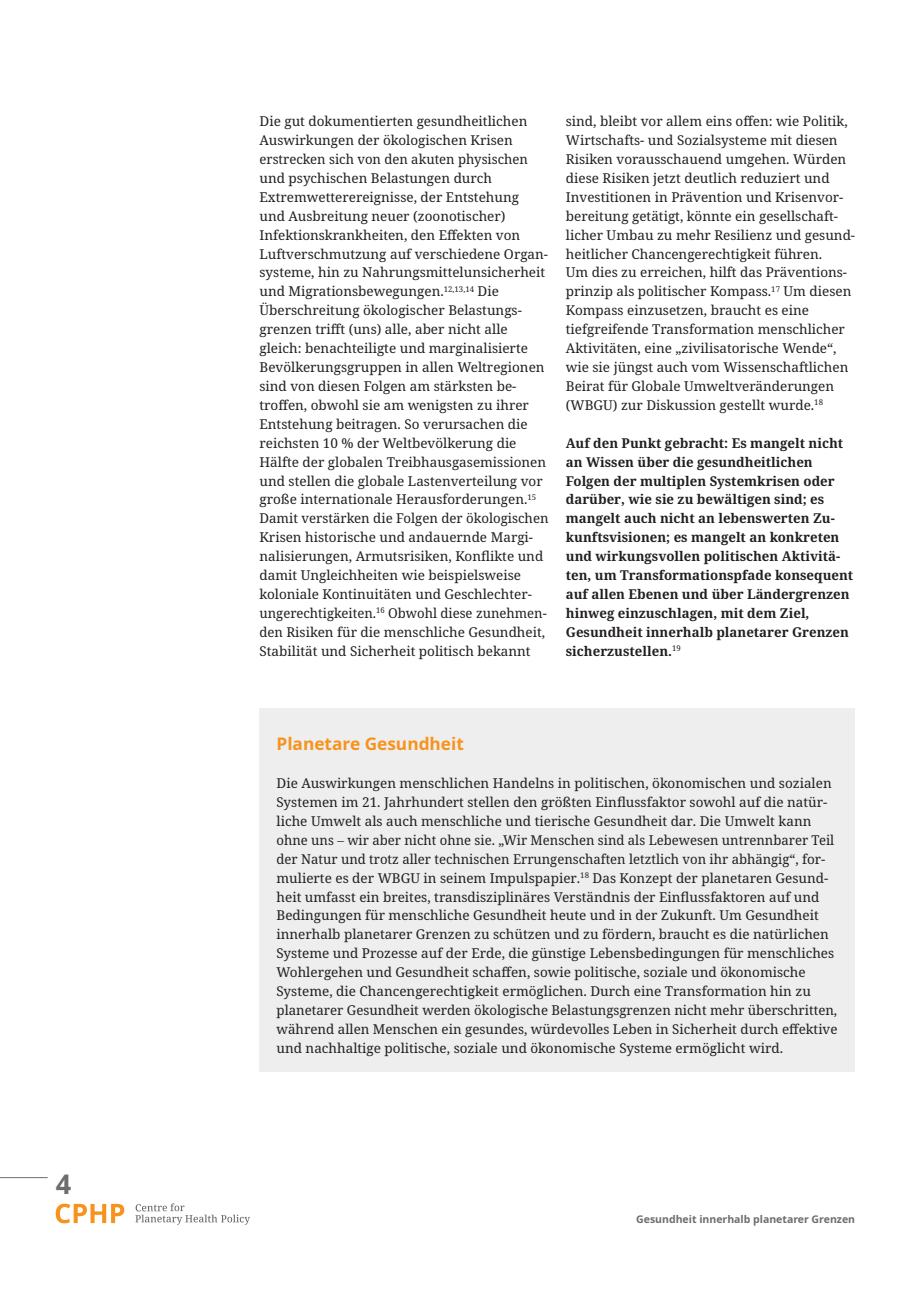
<style>
.page{position:relative;width:919px;height:1289px;background:#fff}
.page>*{position:absolute;margin:0;border:0;box-sizing:border-box;transform-origin:0 0}
.t1{font:700 27px "Noto Sans";color:#6c6d70}
.t2{font:700 17.25px "Noto Sans";color:#f7931d}
.t3{font:13.5px/18.9px "Noto Serif";color:#231f20}
.t4{font:700 13.5px/18.9px "Noto Serif";color:#231f20}
.t5{font:700 10.5px "Noto Sans";color:#6c6d70}
</style>
<div class="page">
<svg style="left:56px;top:1203px;width:68px;height:20px"></svg>
<svg style="left:135px;top:1203px;width:115px;height:21px"></svg>
<hr style="left:0;top:1177px;width:48px;height:1px;background:#6c6d70">
<div style="left:259px;top:708px;width:596px;height:364px;background:#eeeeef"></div>
<h1 class="t1" style="left:56px;top:1165px;width:17px">4</h1>
<p class="t3" style="left:259px;top:112px;width:290px">Die gut dokumentierten gesundheitlichen Auswirkungen der ökologischen Krisen erstrecken sich von den akuten physischen und psychischen Belastungen durch Extremwetterereignisse, der Entstehung<br>und Ausbreitung neuer (zoonotischer)<br>Infektionskrankheiten, den Effekten von Luftverschmutzung auf verschiedene Organ&shy;systeme, hin zu Nahrungsmittelunsicherheit und Migrationsbewegungen.<sup>12,13,14</sup> Die Überschreitung ökologischer Belastungs&shy;grenzen trifft (uns) alle, aber nicht alle gleich: benachteiligte und marginalisierte Bevölkerungsgruppen in allen Weltregionen sind von diesen Folgen am stärksten be&shy;troffen, obwohl sie am wenigsten zu ihrer Entstehung beitragen. So verursachen die reichsten 10 % der Weltbevölkerung die Hälfte der globalen Treibhausgasemissionen und stellen die globale Lastenverteilung vor große internationale Herausforderungen.<sup>15<br></sup>Damit verstärken die Folgen der ökologischen Krisen historische und andauernde Margi&shy;nalisierungen, Armutsrisiken, Konflikte und damit Ungleichheiten wie beispielsweise koloniale Kontinuitäten und Geschlechter&shy;ungerechtigkeiten.<sup>16</sup> Obwohl diese zunehmen&shy;den Risiken für die menschliche Gesundheit, Stabilität und Sicherheit politisch bekannt</p>
<p class="t3" style="left:566px;top:112px;width:291px">sind, bleibt vor allem eins offen: wie Politik, Wirtschafts- und Sozialsysteme mit diesen Risiken vorausschauend umgehen. Würden diese Risiken jetzt deutlich reduziert und Investitionen in Prävention und Krisenvor&shy;bereitung getätigt, könnte ein gesellschaft&shy;licher Umbau zu mehr Resilienz und gesund&shy;heitlicher Chancengerechtigkeit führen.<br>Um dies zu erreichen, hilft das Präventions&shy;prinzip als politischer Kompass.<sup>17</sup> Um diesen Kompass einzusetzen, braucht es eine tiefgreifende Transformation menschlicher Aktivitäten, eine „zivilisatorische Wende“, wie sie jüngst auch vom Wissenschaftlichen Beirat für Globale Umweltveränderungen (WBGU) zur Diskussion gestellt wurde.<sup>18</sup></p>
<p class="t4" style="left:566px;top:433px;width:289px">Auf den Punkt gebracht: Es mangelt nicht an Wissen über die gesundheitlichen Folgen der multiplen Systemkrisen oder darüber, wie sie zu bewältigen sind; es mangelt auch nicht an lebenswerten Zu&shy;kunftsvisionen; es mangelt an konkreten und wirkungsvollen politischen Aktivitä&shy;ten, um Transformationspfade konsequent auf allen Ebenen und über Ländergrenzen hinweg einzuschlagen, mit dem Ziel, Gesundheit innerhalb planetarer Grenzen sicherzustellen.<sup>19</sup></p>
<p class="t2" style="left:276px;top:731px;width:189px">Planetare Gesundheit</p>
<p class="t3" style="left:276px;top:774px;width:562px">Die Auswirkungen menschlichen Handelns in politischen, ökonomischen und sozialen Systemen im 21. Jahrhundert stellen den größten Einflussfaktor sowohl auf die natür&shy;liche Umwelt als auch menschliche und tierische Gesundheit dar. Die Umwelt kann ohne uns – wir aber nicht ohne sie. „Wir Menschen sind als Lebewesen untrennbarer Teil der Natur und trotz aller technischen Errungenschaften letztlich von ihr abhängig“, for&shy;mulierte es der WBGU in seinem Impulspapier.<sup>18</sup> Das Konzept der planetaren Gesund&shy;heit umfasst ein breites, transdisziplinäres Verständnis der Einflussfaktoren auf und Bedingungen für menschliche Gesundheit heute und in der Zukunft. Um Gesundheit innerhalb planetarer Grenzen zu schützen und zu fördern, braucht es die natürlichen Systeme und Prozesse auf der Erde, die günstige Lebensbedingungen für menschliches Wohlergehen und Gesundheit schaffen, sowie politische, soziale und ökonomische Systeme, die Chancengerechtigkeit ermöglichen. Durch eine Transformation hin zu planetarer Gesundheit werden ökologische Belastungsgrenzen nicht mehr überschritten, während allen Menschen ein gesundes, würdevolles Leben in Sicherheit durch effektive und nachhaltige politische, soziale und ökonomische Systeme ermöglicht wird.</p>
<p class="t5" style="left:636px;top:1211px;width:220px">Gesundheit innerhalb planetarer Grenzen</p>
</div>
